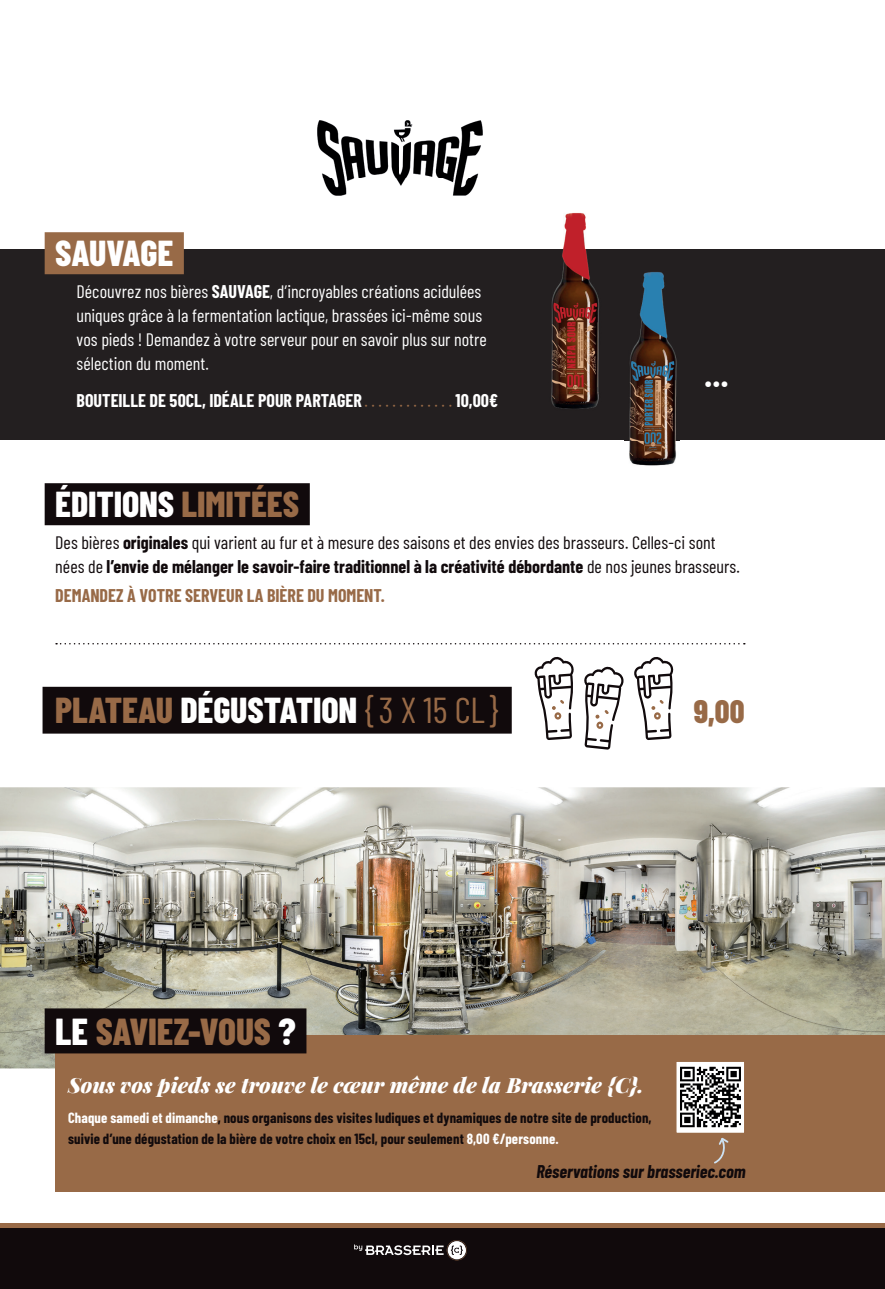
<style>
.page{position:relative;width:885px;height:1289px;background:#fff}
.page>*{position:absolute;margin:0;border:0;box-sizing:border-box;transform-origin:0 0}
.t1{font:800 37.5px "Barlow Condensed";letter-spacing:-.005em;color:#986a47}
.t2{font:800 36px "Barlow Condensed";letter-spacing:-.005em;color:#fff}
.t3{font:800 32.4px "Barlow Condensed";color:#986a47}
.t4{font:800 32.4px "Barlow Condensed";color:#fff}
.t5{font:italic 900 21px "Playfair Display";letter-spacing:.005em;color:#fff}
.t6{font:18px/24px "Barlow Condensed";color:#fff}
.t7{font:18px/24px "Barlow Condensed";color:#110a0c}
.t8{font:700 18px "Barlow Condensed";color:#fff}
.t9{font:700 18px "Barlow Condensed";color:#986a47}
.t10{font:italic 700 18px "Barlow Condensed";color:#110a0c}
.t11{font:700 14.4px/21px "Barlow Condensed";letter-spacing:.01em;color:#110a0c}
.s1{font-weight:700}
.s2{font-weight:400;color:#986a47}
.s3{color:#986a47}
.s4{color:#fff}
</style>
<div class="page">
<div style="left:0;top:1225px;width:884px;height:63px;background:#110a0c"></div>
<div style="left:0;top:1222px;width:884px;height:5px;background:#986a47"></div>
<svg style="left:354px;top:1240px;width:113px;height:20px"></svg>
<img style="left:0;top:787px;width:884px;height:281px">
<div style="left:0;top:249px;width:884px;height:191px;background:#231f20"></div>
<div style="left:43px;top:686px;width:468px;height:47px;background:#110a0c"></div>
<svg style="left:534px;top:656px;width:40px;height:84px"></svg>
<svg style="left:634px;top:657px;width:39px;height:83px"></svg>
<svg style="left:584px;top:666px;width:40px;height:83px"></svg>
<div style="left:55px;top:1035px;width:829px;height:156px;background:#986a47"></div>
<div style="left:45px;top:483px;width:265px;height:42px;background:#110a0c"></div>
<div style="left:45px;top:232px;width:139px;height:42px;background:#986a47"></div>
<img style="left:677px;top:1063px;width:65px;height:68px">
<div style="left:674px;top:1060px;width:71px;height:74px;border:2px solid #986a47"></div>
<svg style="left:714px;top:1137px;width:15px;height:27px"></svg>
<div style="left:45px;top:1008px;width:261px;height:45px;background:#110a0c"></div>
<img style="left:317px;top:120px;width:166px;height:76px">
<img style="left:551px;top:213px;width:48px;height:196px">
<svg style="left:56px;top:643px;width:688px;height:1px"></svg>
<img style="left:624px;top:272px;width:55px;height:194px">
<h2 class="t2" style="left:55px;top:227px;width:119px">SAUVAGE</h2>
<p class="t6" style="left:77px;top:278px;width:412px">Découvrez nos bières <span class="s1">SAUVAGE</span>, d’incroyables créations acidulées uniques grâce à la fermentation lactique, brassées ici-même sous vos pieds ! Demandez à votre serveur pour en savoir plus sur notre sélection du moment.</p>
<p class="t8" style="left:77px;top:388px;width:423px">BOUTEILLE DE 50CL, IDÉALE POUR PARTAGER <span class="s2">. . . . . . . . . . . . .</span> 10,00€</p>
<h3 class="t4" style="left:704px;top:352px;width:25px">…</h3>
<h2 class="t2" style="left:55px;top:478px;width:245px">ÉDITIONS <span class="s3">LIMITÉES</span></h2>
<p class="t7" style="left:55px;top:529px;width:686px">Des bières <span class="s1">originales</span> qui varient au fur et à mesure des saisons et des envies des brasseurs. Celles-ci sont nées de <span class="s1">l’envie de mélanger le savoir-faire traditionnel à la créativité débordante</span> de nos jeunes brasseurs.</p>
<p class="t9" style="left:55px;top:582px;width:331px">DEMANDEZ À VOTRE SERVEUR LA BIÈRE DU MOMENT.</p>
<h2 class="t2" style="left:55px;top:685px;width:445px"><span class="s3">PLATEAU</span> DÉGUSTATION <span class="s2">{ 3 X 15 CL }</span></h2>
<h3 class="t3" style="left:693px;top:688px;width:52px">9,00</h3>
<h1 class="t1" style="left:55px;top:1004px;width:242px"><span class="s4">LE</span> SAVIEZ-VOUS <span class="s4">?</span></h1>
<p class="t5" style="left:68px;top:1067px;width:577px">Sous vos pieds se trouve le cœur même de la Brasserie {C}.</p>
<p class="t11" style="left:68px;top:1106px;width:585px"><span class="s4">Chaque samedi et dimanche</span>, nous organisons des visites ludiques et dynamiques de notre site de production, suivie d’une dégustation de la bière de votre choix en 15cl, pour seulement <span class="s4">8,00 €/personne.</span></p>
<p class="t10" style="left:536px;top:1158px;width:211px">Réservations sur brasseriec.com</p>
</div>
